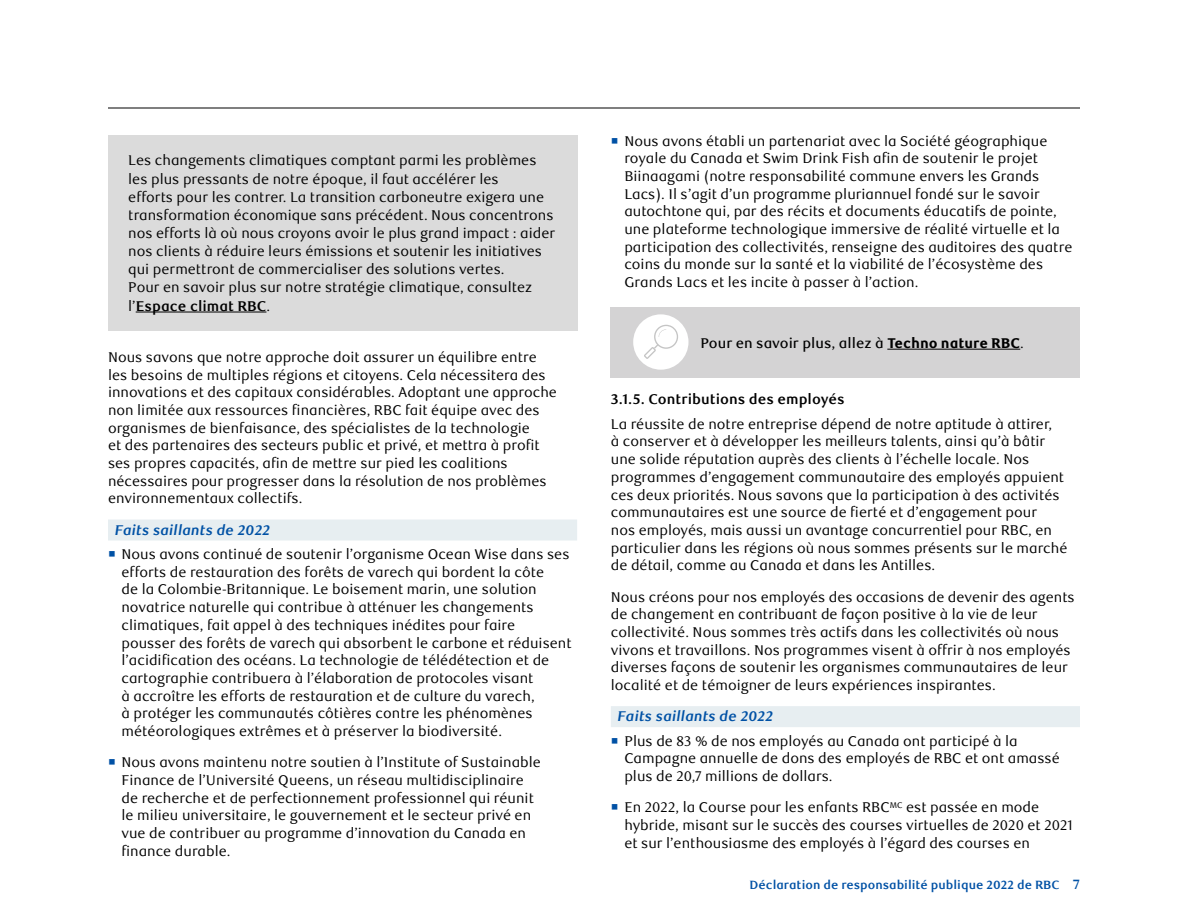
<style>
.page{position:relative;width:1188px;height:918px;background:#fff}
.page>*{position:absolute;margin:0;border:0;box-sizing:border-box;transform-origin:0 0}
.t1{font:14.1px/17.7px "RBC Text";color:#000}
.t2{font:italic 700 14.1px "RBC Text";color:#0051a5}
.t3{font:500 14.1px "RBC Text";color:#000}
.t4{font:700 14.1px "RBC Text";color:#000}
.t5{font:700 12px "RBC Text";color:#0051a5}
.s1{font-weight:700}
.s2{color:#0051a5}
.s3{font-weight:800}
.s4{font-weight:400}
.s5{font-size:13.5px}
</style>
<div class="page">
<hr style="left:108px;top:108px;width:972px;height:1px;background:#000">
<div style="left:108px;top:135px;width:469px;height:196px;background:#dbdbdb"></div>
<hr style="left:136px;top:312px;width:130px;height:1px;background:#000">
<div style="left:108px;top:520px;width:469px;height:21px;background:#e7eef1"></div>
<div style="left:611px;top:706px;width:469px;height:21px;background:#e7eef1"></div>
<div style="left:611px;top:307px;width:469px;height:71px;background:#d4d3d4"></div>
<hr style="left:887px;top:349px;width:133px;height:1px;background:#000">
<div style="left:633px;top:314px;width:55px;height:56px;background:#fff;border-radius:50%"></div>
<svg style="left:644px;top:325px;width:34px;height:34px"></svg>
<p class="t1" style="left:128px;top:152px;width:428px;line-height:18.1px">Les changements climatiques comptant parmi les problèmes les plus pressants de notre époque, il faut accélérer les<br>efforts pour les contrer. La transition carboneutre exigera une transformation économique sans précédent. Nous concentrons nos efforts là où nous croyons avoir le plus grand impact : aider nos clients à réduire leurs émissions et soutenir les initiatives qui permettront de commercialiser des solutions vertes.<br>Pour en savoir plus sur notre stratégie climatique, consultez l’<span class="s1">Espace climat RBC</span>.</p>
<p class="t1" style="left:108px;top:348px;width:451px">Nous savons que notre approche doit assurer un équilibre entre les besoins de multiples régions et citoyens. Cela nécessitera des innovations et des capitaux considérables. Adoptant une approche non limitée aux ressources financières, RBC fait équipe avec des organismes de bienfaisance, des spécialistes de la technologie<br>et des partenaires des secteurs public et privé, et mettra à profit ses propres capacités, afin de mettre sur pied les coalitions nécessaires pour progresser dans la résolution de nos problèmes environnementaux collectifs.</p>
<p class="t2" style="left:115px;top:521px;width:157px">Faits saillants de 2022</p>
<p class="t1" style="left:121px;top:546px;width:452px;text-indent:-13px"><span class="s2">○</span> Nous avons continué de soutenir l’organisme Ocean Wise dans ses efforts de restauration des forêts de varech qui bordent la côte<br>de la Colombie-Britannique. Le boisement marin, une solution novatrice naturelle qui contribue à atténuer les changements climatiques, fait appel à des techniques inédites pour faire pousser des forêts de varech qui absorbent le carbone et réduisent l’acidification des océans. La technologie de télédétection et de cartographie contribuera à l’élaboration de protocoles visant<br>à accroître les efforts de restauration et de culture du varech,<br>à protéger les communautés côtières contre les phénomènes météorologiques extrêmes et à préserver la biodiversité.</p>
<p class="t1" style="left:121px;top:754px;width:421px;text-indent:-13px"><span class="s2">○</span> Nous avons maintenu notre soutien à l’Institute of Sustainable Finance de l’Université Queens, un réseau multidisciplinaire de recherche et de perfectionnement professionnel qui réunit le milieu universitaire, le gouvernement et le secteur privé en vue de contribuer au programme d’innovation du Canada en finance durable.</p>
<p class="t1" style="left:624px;top:132px;width:450px;text-indent:-13px"><span class="s2">○</span> Nous avons établi un partenariat avec la Société géographique royale du Canada et Swim Drink Fish afin de soutenir le projet Biinaagami (notre responsabilité commune envers les Grands Lacs). Il s’agit d’un programme pluriannuel fondé sur le savoir autochtone qui, par des récits et documents éducatifs de pointe, une plateforme technologique immersive de réalité virtuelle et la participation des collectivités, renseigne des auditoires des quatre coins du monde sur la santé et la viabilité de l’écosystème des Grands Lacs et les incite à passer à l’action.</p>
<p class="t3" style="left:700px;top:335px;width:325px">Pour en savoir plus, allez à <span class="s3">Techno nature RBC</span><span class="s4">.</span></p>
<p class="t4" style="left:611px;top:391px;width:235px">3.1.5. Contributions des employés</p>
<p class="t1" style="left:611px;top:415px;width:458px">La réussite de notre entreprise dépend de notre aptitude à attirer,<br>à conserver et à développer les meilleurs talents, ainsi qu’à bâtir une solide réputation auprès des clients à l’échelle locale. Nos programmes d’engagement communautaire des employés appuient ces deux priorités. Nous savons que la participation à des activités communautaires est une source de fierté et d’engagement pour<br>nos employés, mais aussi un avantage concurrentiel pour RBC, en particulier dans les régions où nous sommes présents sur le marché de détail, comme au Canada et dans les Antilles.</p>
<p class="t1" style="left:611px;top:588px;width:465px">Nous créons pour nos employés des occasions de devenir des agents de changement en contribuant de façon positive à la vie de leur collectivité. Nous sommes très actifs dans les collectivités où nous vivons et travaillons. Nos programmes visent à offrir à nos employés diverses façons de soutenir les organismes communautaires de leur localité et de témoigner de leurs expériences inspirantes.</p>
<p class="t2" style="left:618px;top:708px;width:157px">Faits saillants de 2022</p>
<p class="t1" style="left:624px;top:732px;width:437px;text-indent:-13px"><span class="s2">○</span> Plus de 83 % de nos employés au Canada ont participé à la<br>Campagne annuelle de dons des employés de RBC et ont amassé plus de 20,7 millions de dollars.</p>
<p class="t1" style="left:624px;top:799px;width:450px;text-indent:-14px"><span class="s2">○</span> En 2022, la Course pour les enfants RBC<sup>MC</sup> est passée en mode hybride, misant sur le succès des courses virtuelles de 2020 et 2021 et sur l’enthousiasme des employés à l’égard des courses en</p>
<p class="t5" style="left:749px;top:878px;width:332px">Déclaration de responsabilité publique 2022 de RBC <span class="s5">7</span></p>
</div>
